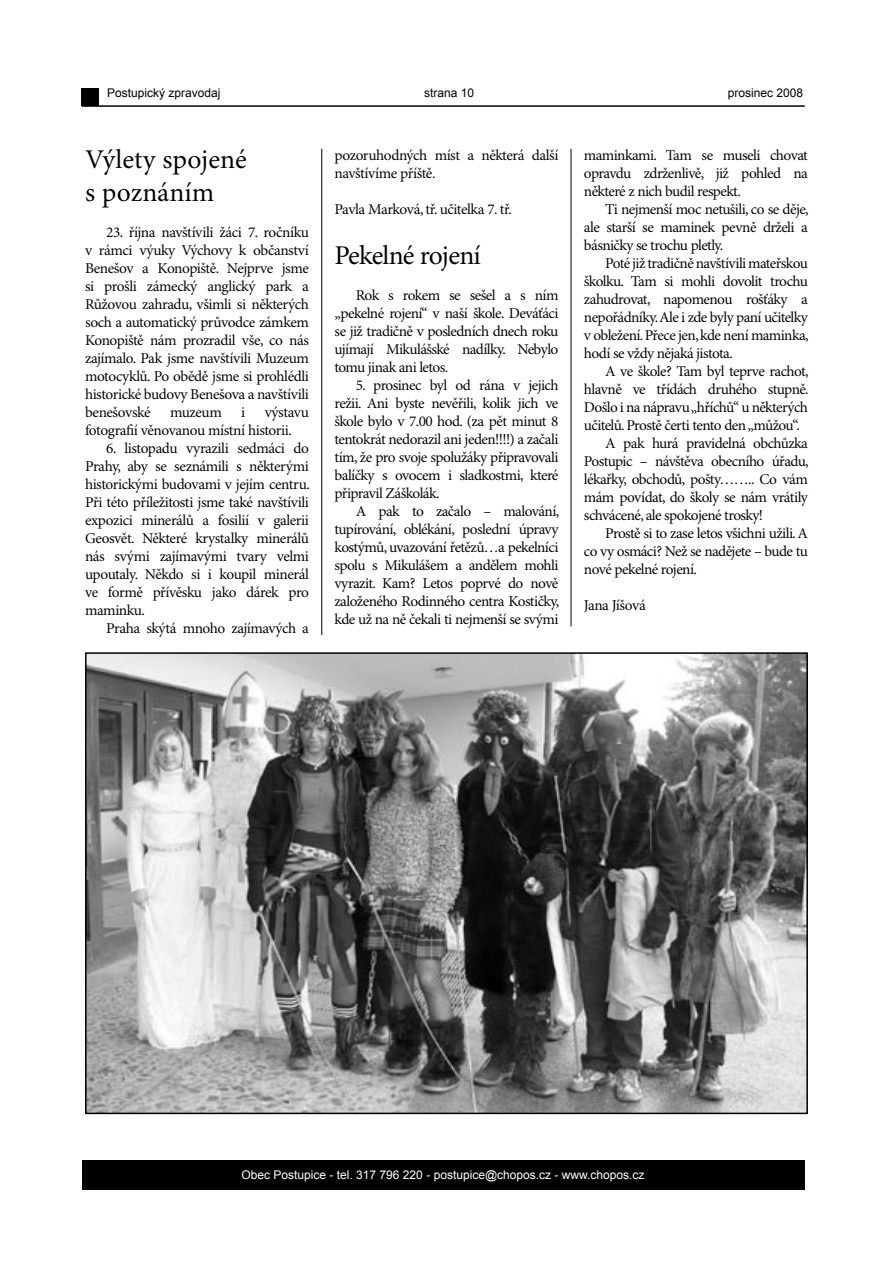
<style>
.page{position:relative;width:893px;height:1263px;background:#fff}
.page>*{position:absolute;margin:0;border:0;box-sizing:border-box;transform-origin:0 0}
.t1{font:27px/32.4px "Minion Pro";letter-spacing:-.005em;color:#000}
.t2{font:27px "Minion Pro";letter-spacing:-.035em;color:#000}
.t3{font:15px/18px "Minion Pro";letter-spacing:-.04em;color:#000;text-align:justify}
.t4{font:12px "Arial";color:#fff}
.t5{font:12px "Arial";color:#000}
</style>
<div class="page">
<div style="left:82px;top:1160px;width:722px;height:30px;background:#000"></div>
<div style="left:82px;top:88px;width:17px;height:18px;background:#000"></div>
<hr style="left:82px;top:105px;width:723px;height:2px;background:#000">
<hr style="left:321px;top:149px;width:1px;height:486px;background:#000">
<hr style="left:571px;top:149px;width:1px;height:477px;background:#000">
<img style="left:88px;top:655px;width:717px;height:456px">
<div style="left:85px;top:652px;width:723px;height:462px;border:2px solid #000"></div>
<p class="t5" style="left:107px;top:85px;width:115px">Postupický zpravodaj</p>
<p class="t5" style="left:424px;top:85px;width:52px">strana 10</p>
<p class="t5" style="left:728px;top:85px;width:77px">prosinec 2008</p>
<h1 class="t1" style="left:85px;top:144px;width:163px">Výlety spojené s poznáním</h1>
<p class="t3" style="left:85px;top:223px;width:225px;text-indent:21px">23. října navštívili žáci 7. ročníku v rámci výuky Výchovy k občanství Benešov a Konopiště. Nejprve jsme si prošli zámecký anglický park a Růžovou zahradu, všimli si některých soch a automatický průvodce zámkem Konopiště nám prozradil vše, co nás zajímalo. Pak jsme navštívili Muzeum motocyklů. Po obědě jsme si prohlédli historické budovy Benešova a navštívili benešovské</p>
<p class="t3" style="left:85px;top:403px;width:225px;text-indent:180px">výstavu fotografií věnovanou místní historii.</p>
<p class="t3" style="left:85px;top:439px;width:226px;text-indent:21px">6. listopadu vyrazili sedmáci do Prahy, aby se seznámili s některými historickými budovami v jejím centru.<br>Při této příležitosti jsme také navštívili expozici minerálů a fosilií v galerii Geosvět. Některé krystalky minerálů nás svými zajímavými tvary velmi upoutaly. Někdo si i koupil minerál ve formě přívěsku jako dárek pro maminku.</p>
<p class="t3" style="left:106px;top:619px;width:204px">Praha skýtá mnoho zajímavých a</p>
<p class="t3" style="left:170px;top:403px;width:53px">muzeum</p>
<p class="t3" style="left:241px;top:403px;width:6px">i</p>
<p class="t3" style="left:334px;top:146px;width:225px">pozoruhodných míst a některá další navštívíme příště.</p>
<p class="t3" style="left:334px;top:200px;width:179px">Pavla Marková, tř. učitelka 7. tř.</p>
<h1 class="t2" style="left:334px;top:239px;width:148px">Pekelné rojení</h1>
<p class="t3" style="left:334px;top:287px;width:225px;text-indent:21px">Rok s rokem se sešel a s ním „pekelné rojení“ v naší škole. Deváťáci se již tradičně v posledních dnech roku ujímají Mikulášské nadílky. Nebylo tomu jinak ani letos.</p>
<p class="t3" style="left:334px;top:377px;width:225px;text-indent:21px">5. prosinec byl od rána v jejich režii. Ani byste nevěřili, kolik jich ve škole bylo v 7.00 hod. (za pět minut 8 tentokrát nedorazil ani jeden!!!!) a začali tím, že pro svoje spolužáky připravovali balíčky s ovocem i sladkostmi, které připravil Záškolák.</p>
<p class="t3" style="left:334px;top:503px;width:226px;text-indent:21px">A pak to začalo – malování, tupírování, oblékání, poslední úpravy kostýmů, uvazování řetězů…a pekelníci spolu s Mikulášem a andělem mohli vyrazit. Kam? Letos poprvé do nově založeného Rodinného centra Kostičky, kde už na ně čekali ti nejmenší se svými</p>
<p class="t3" style="left:584px;top:146px;width:225px">maminkami. Tam se museli chovat opravdu zdrženlivě, již pohled na některé z nich budil respekt.</p>
<p class="t3" style="left:584px;top:200px;width:226px;text-indent:21px">Ti nejmenší moc netušili, co se děje, ale starší se maminek pevně drželi a básničky se trochu pletly.</p>
<p class="t3" style="left:584px;top:254px;width:226px;text-indent:21px">Poté již tradičně navštívili mateřskou školku. Tam si mohli dovolit trochu zahudrovat, napomenou rošťáky a nepořádníky. Ale i zde byly paní učitelky v obležení. Přece jen, kde není maminka, hodí se vždy nějaká jistota.</p>
<p class="t3" style="left:605px;top:362px;width:205px">A ve škole? Tam byl teprve rachot,</p>
<p class="t3" style="left:584px;top:380px;width:226px">hlavně ve třídách druhého stupně.</p>
<p class="t3" style="left:584px;top:398px;width:225px">Došlo i na nápravu „hříchů“ u některých</p>
<p class="t3" style="left:584px;top:416px;width:217px">učitelů. Prostě čerti tento den „můžou“.</p>
<p class="t3" style="left:605px;top:434px;width:204px">A pak hurá pravidelná obchůzka</p>
<p class="t3" style="left:584px;top:452px;width:226px">Postupic – návštěva obecního úřadu,</p>
<p class="t3" style="left:584px;top:470px;width:225px">lékařky, obchodů, pošty…….. Co vám</p>
<p class="t3" style="left:584px;top:488px;width:225px">mám povídat, do školy se nám vrátily</p>
<p class="t3" style="left:584px;top:506px;width:181px">schvácené, ale spokojené trosky!</p>
<p class="t3" style="left:605px;top:524px;width:204px">Prostě si to zase letos všichni užili. A</p>
<p class="t3" style="left:584px;top:542px;width:225px">co vy osmáci? Než se nadějete – bude tu</p>
<p class="t3" style="left:584px;top:560px;width:114px">nové pekelné rojení.</p>
<p class="t3" style="left:584px;top:596px;width:63px">Jana Jíšová</p>
<p class="t4" style="left:242px;top:1167px;width:405px">Obec Postupice - tel. 317 796 220 - postupice@chopos.cz - www.chopos.cz</p>
</div>
